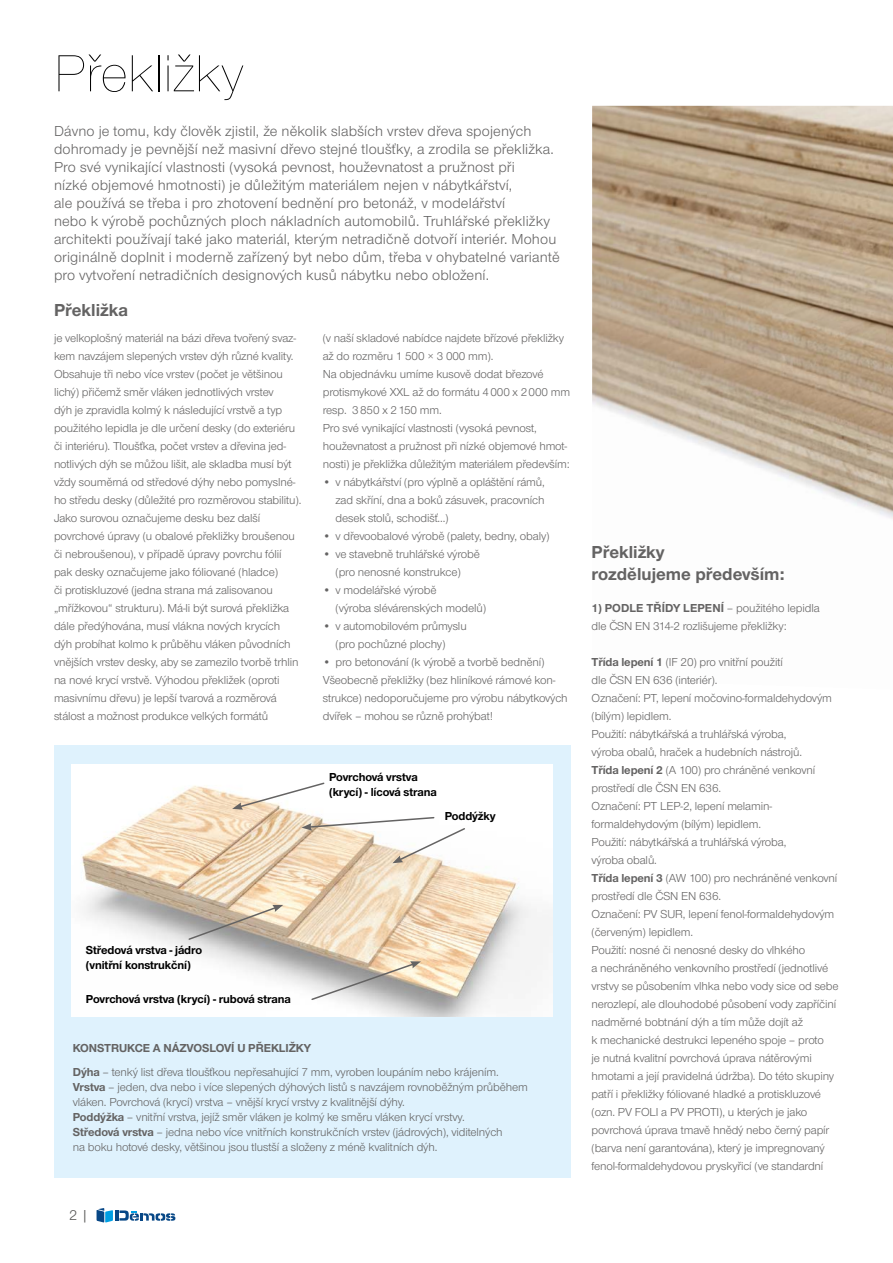
<style>
.page{position:relative;width:893px;height:1263px;background:#fff}
.page>*{position:absolute;margin:0;border:0;box-sizing:border-box;transform-origin:0 0}
.t1{font:54px "Nimbus Sans Novus TOT Ult Lig";color:#000}
.t2{font:700 18px/21.6px "Nimbus Sans Novus TOT";color:#646363}
.t3{font:15px/18px "Nimbus Sans Novus TOT";letter-spacing:.01em;color:#646363}
.t4{font:15px "Nimbus San Nov";color:#575756}
.t5{font:12px/18px "Nimbus Sans Novus TOT";letter-spacing:-.01em;color:#646363}
.t6{font:700 12px/15px "Nimbus Sans Novus TOT";letter-spacing:-.01em;color:#000}
.s1{font-weight:700}
</style>
<div class="page">
<img style="left:592px;top:106px;width:301px;height:413px">
<div style="left:54px;top:745px;width:516px;height:433px;background:#dff2fd"></div>
<img style="left:72px;top:764px;width:480px;height:253px">
<svg style="left:232px;top:781px;width:94px;height:29px;background:#f3efea"></svg>
<svg style="left:187px;top:905px;width:96px;height:36px;background:#bcb1a3"></svg>
<svg style="left:310px;top:961px;width:111px;height:40px;background:#c3beb8"></svg>
<svg style="left:301px;top:816px;width:165px;height:47px;background:#efe6d9"></svg>
<svg style="left:97px;top:1208px;width:78px;height:14px"></svg>
<h1 class="t1" style="left:54px;top:44px;width:191px">Překližky</h1>
<p class="t3" style="left:54px;top:122px;width:507px">Dávno je tomu, kdy člověk zjistil, že několik slabších vrstev dřeva spojených dohromady je pevnější než masivní dřevo stejné tloušťky, a zrodila se překližka.<br>Pro své vynikající vlastnosti (vysoká pevnost, houževnatost a pružnost při<br>nízké objemové hmotnosti) je důležitým materiálem nejen v nábytkářství,<br>ale používá se třeba i pro zhotovení bednění pro betonáž, v modelářství<br>nebo k výrobě pochůzných ploch nákladních automobilů. Truhlářské překližky architekti používají také jako materiál, kterým netradičně dotvoří interiér. Mohou originálně doplnit i moderně zařízený byt nebo dům, třeba v ohybatelné variantě pro vytvoření netradičních designových kusů nábytku nebo obložení.</p>
<h2 class="t2" style="left:54px;top:299px;width:75px">Překližka</h2>
<p class="t5" style="left:54px;top:329px;width:249px">je velkoplošný materiál na bázi dřeva tvořený svaz&shy;kem navzájem slepených vrstev dýh různé kvality.<br>Obsahuje tři nebo více vrstev (počet je většinou lichý) přičemž směr vláken jednotlivých vrstev<br>dýh je zpravidla kolmý k následující vrstvě a typ použitého lepidla je dle určení desky (do exteriéru či interiéru). Tloušťka, počet vrstev a dřevina jed&shy;notlivých dýh se můžou lišit, ale skladba musí být vždy souměrná od středové dýhy nebo pomyslné&shy;ho středu desky (důležité pro rozměrovou stabilitu).<br>Jako surovou označujeme desku bez další povrchové úpravy (u obalové překližky broušenou či nebroušenou), v případě úpravy povrchu fólií pak desky označujeme jako fóliované (hladce)<br>či protiskluzové (jedna strana má zalisovanou „mřížkovou“ strukturu). Má-li být surová překližka dále předýhována, musí vlákna nových krycích<br>dýh probíhat kolmo k průběhu vláken původních vnějších vrstev desky, aby se zamezilo tvorbě trhlin na nové krycí vrstvě. Výhodou překližek (oproti masivnímu dřevu) je lepší tvarová a rozměrová stálost a možnost produkce velkých formátů</p>
<p class="t5" style="left:323px;top:329px;width:249px">(v naší skladové nabídce najdete břízové překližky až do rozměru 1 500 × 3 000 mm).<br>Na objednávku umíme kusově dodat březové protismykové XXL až do formátu 4000 x 2000 mm resp. 3850 x 2150 mm.<br>Pro své vynikající vlastnosti (vysoká pevnost, houževnatost a pružnost při nízké objemové hmot&shy;nosti) je překližka důležitým materiálem především:</p>
<p class="t5" style="left:335px;top:473px;width:211px;text-align:justify;text-indent:-13px">• v nábytkářství (pro výplně a opláštění rámů, zad skříní, dna a boků zásuvek, pracovních desek stolů, schodišť...)</p>
<p class="t5" style="left:323px;top:527px;width:228px">• v dřevoobalové výrobě (palety, bedny, obaly)</p>
<p class="t5" style="left:323px;top:545px;width:159px;text-align:center">• ve stavebně truhlářské výrobě (pro nenosné konstrukce)</p>
<p class="t5" style="left:335px;top:581px;width:152px;text-indent:-13px">• v modelářské výrobě<br>(výroba slévárenských modelů)</p>
<p class="t5" style="left:335px;top:617px;width:133px;text-indent:-13px">• v automobilovém průmyslu (pro pochůzné plochy)</p>
<p class="t5" style="left:323px;top:653px;width:246px">• pro betonování (k výrobě a tvorbě bednění)<br>Všeobecně překližky (bez hliníkové rámové kon&shy;strukce) nedoporučujeme pro výrobu nábytkových dvířek – mohou se různě prohýbat!</p>
<p class="t6" style="left:329px;top:769px;width:109px">Povrchová vrstva (krycí) - lícová strana</p>
<p class="t6" style="left:445px;top:808px;width:53px">Poddýžky</p>
<p class="t6" style="left:86px;top:943px;width:118px">Středová vrstva - jádro (vnitřní konstrukční)</p>
<p class="t6" style="left:86px;top:991px;width:206px">Povrchová vrstva (krycí) - rubová strana</p>
<p class="t5" style="left:73px;top:1037px;width:427px;line-height:23.5px"><span class="s1">KONSTRUKCE A NÁZVOSLOVÍ U PŘEKLIŽKY<br>Dýha</span> – tenký list dřeva tloušťkou nepřesahující 7 mm, vyroben loupáním nebo krájením.</p>
<p class="t5" style="left:73px;top:1079px;width:456px;line-height:15px"><span class="s1">Vrstva</span> – jeden, dva nebo i více slepených dýhových listů s navzájem rovnoběžným průběhem vláken. Povrchová (krycí) vrstva – vnější krycí vrstvy z kvalitnější dýhy.<br><span class="s1">Poddýžka</span> – vnitřní vrstva, jejíž směr vláken je kolmý ke směru vláken krycí vrstvy.<br><span class="s1">Středová vrstva</span> – jedna nebo více vnitřních konstrukčních vrstev (jádrových), viditelných<br>na boku hotové desky, většinou jsou tlustší a složeny z méně kvalitních dýh.</p>
<p class="t4" style="left:69px;top:1207px;width:21px">2 |</p>
<h2 class="t2" style="left:591px;top:541px;width:195px">Překližky<br>rozdělujeme především:</h2>
<p class="t5" style="left:591px;top:599px;width:230px"><span class="s1">1) PODLE TŘÍDY LEPENÍ</span> – použitého lepidla dle ČSN EN 314-2 rozlišujeme překližky:</p>
<p class="t5" style="left:591px;top:653px;width:249px"><span class="s1">Třída lepení 1</span> (IF 20) pro vnitřní použití<br>dle ČSN EN 636 (interiér).<br>Označení: PT, lepení močovino-formaldehydovým (bílým) lepidlem.<br>Použití: nábytkářská a truhlářská výroba,<br>výroba obalů, hraček a hudebních nástrojů.<br><span class="s1">Třída lepení 2</span> (A 100) pro chráněné venkovní prostředí dle ČSN EN 636.<br>Označení: PT LEP-2, lepení melamin&shy;formaldehydovým (bílým) lepidlem.<br>Použití: nábytkářská a truhlářská výroba,<br>výroba obalů.<br><span class="s1">Třída lepení 3</span> (AW 100) pro nechráněné venkovní prostředí dle ČSN EN 636.<br>Označení: PV SUR, lepení fenol-formaldehydovým (červeným) lepidlem.<br>Použití: nosné či nenosné desky do vlhkého<br>a nechráněného venkovního prostředí (jednotlivé vrstvy se působením vlhka nebo vody sice od sebe nerozlepí, ale dlouhodobé působení vody zapříčiní nadměrné bobtnání dýh a tím může dojít až<br>k mechanické destrukci lepeného spoje – proto<br>je nutná kvalitní povrchová úprava nátěrovými hmotami a její pravidelná údržba). Do této skupiny patří i překližky fóliované hladké a protiskluzové (ozn. PV FOLI a PV PROTI), u kterých je jako povrchová úprava tmavě hnědý nebo černý papír (barva není garantována), který je impregnovaný fenol-formaldehydovou pryskyřicí (ve standardní</p>
</div>
